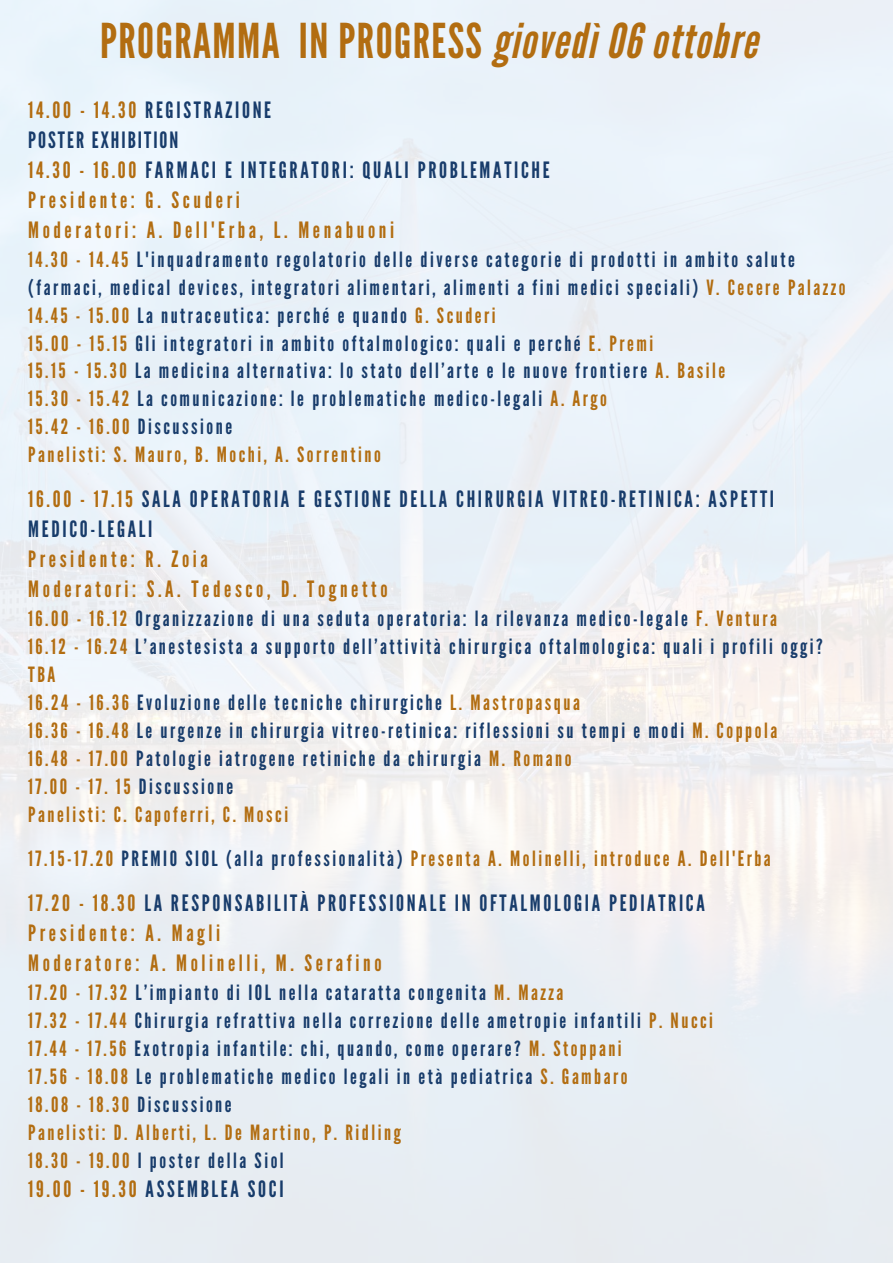
<style>
.page{position:relative;width:893px;height:1264px;background:#fff}
.page>*{position:absolute;margin:0;border:0;box-sizing:border-box;transform-origin:0 0}
.t1{font:48px "League Gothic";letter-spacing:.03em;color:#b26d11}
.t2{font:22.5px/30px "League Gothic";letter-spacing:.12em;color:#b26d11}
.t3{font:22.5px/30px "League Gothic";letter-spacing:.12em;color:#183c6b}
.t4{font:22.5px/30px "League Gothic";letter-spacing:.16em;color:#b26d11}
.t5{font:21px/28px "League Gothic";letter-spacing:.12em;color:#183c6b}
.t6{font:21px "League Gothic";letter-spacing:.12em;color:#b26d11}
.s1{font-style:italic}
.s2{color:#183c6b}
.s3{color:#b26d11}
</style>
<div class="page">
<h1 class="t1" style="left:100px;top:13px;width:658px">PROGRAMMA IN PROGRESS <span class="s1">giovedì 06 ottobre</span></h1>
<p class="t2" style="left:28px;top:95px;width:523px">14.00 - 14.30 <span class="s2">REGISTRAZIONE<br>POSTER EXHIBITION<br></span>14.30 - 16.00 <span class="s2">FARMACI E INTEGRATORI: QUALI PROBLEMATICHE </span>Presidente: G. Scuderi<br>Moderatori: A. Dell'Erba, L. Menabuoni</p>
<p class="t5" style="left:28px;top:245px;width:818px"><span class="s3">14.30 - 14.45</span> L'inquadramento regolatorio delle diverse categorie di prodotti in ambito salute (farmaci, medical devices, integratori alimentari, alimenti a fini medici speciali) <span class="s3">V. Cecere Palazzo 14.45 - 15.00</span> La nutraceutica: perché e quando <span class="s3">G. Scuderi<br>15.00 - 15.15</span> Gli integratori in ambito oftalmologico: quali e perché <span class="s3">E. Premi<br>15.15 - 15.30</span> La medicina alternativa: lo stato dell’arte e le nuove frontiere <span class="s3">A. Basile<br>15.30 - 15.42</span> La comunicazione: le problematiche medico-legali <span class="s3">A. Argo<br>15.42 - 16.00</span> Discussione<br><span class="s3">Panelisti: S. Mauro, B. Mochi, A. Sorrentino</span></p>
<p class="t3" style="left:28px;top:485px;width:747px"><span class="s3">16.00 - 17.15</span> SALA OPERATORIA E GESTIONE DELLA CHIRURGIA VITREO-RETINICA: ASPETTI<br>MEDICO-LEGALI</p>
<p class="t4" style="left:28px;top:545px;width:361px">Presidente: R. Zoia<br>Moderatori: S.A. Tedesco, D. Tognetto</p>
<p class="t5" style="left:28px;top:605px;width:796px"><span class="s3">16.00 - 16.12</span> Organizzazione di una seduta operatoria: la rilevanza medico-legale <span class="s3">F. Ventura<br>16.12 - 16.24</span> L’anestesista a supporto dell’attività chirurgica oftalmologica: quali i profili oggi?<br><span class="s3">TBA<br>16.24 - 16.36</span> Evoluzione delle tecniche chirurgiche <span class="s3">L. Mastropasqua<br>16.36 - 16.48</span> Le urgenze in chirurgia vitreo-retinica: riflessioni su tempi e modi <span class="s3">M. Coppola<br>16.48 - 17.00</span> Patologie iatrogene retiniche da chirurgia <span class="s3">M. Romano<br>17.00 - 17. 15</span> Discussione<br><span class="s3">Panelisti: C. Capoferri, C. Mosci</span></p>
<p class="t6" style="left:28px;top:846px;width:744px">17.15-17.20 <span class="s2">PREMIO SIOL (alla professionalità)</span> Presenta A. Molinelli, introduce A. Dell'Erba</p>
<p class="t2" style="left:28px;top:888px;width:678px">17.20 - 18.30 <span class="s2">LA RESPONSABILITÀ PROFESSIONALE IN OFTALMOLOGIA PEDIATRICA<br></span>Presidente: A. Magli<br>Moderatore: A. Molinelli, M. Serafino</p>
<p class="t5" style="left:28px;top:979px;width:686px"><span class="s3">17.20 - 17.32</span> L’impianto di IOL nella cataratta congenita <span class="s3">M. Mazza<br>17.32 - 17.44</span> Chirurgia refrattiva nella correzione delle ametropie infantili <span class="s3">P. Nucci 17.44 - 17.56</span> Exotropia infantile: chi, quando, come operare? <span class="s3">M. Stoppani<br>17.56 - 18.08</span> Le problematiche medico legali in età pediatrica <span class="s3">S. Gambaro<br>18.08 - 18.30</span> Discussione<br><span class="s3">Panelisti: D. Alberti, L. De Martino, P. Ridling<br>18.30 - 19.00</span> I poster della Siol</p>
<p class="t3" style="left:28px;top:1174px;width:257px"><span class="s3">19.00 - 19.30</span> ASSEMBLEA SOCI</p>
</div>
